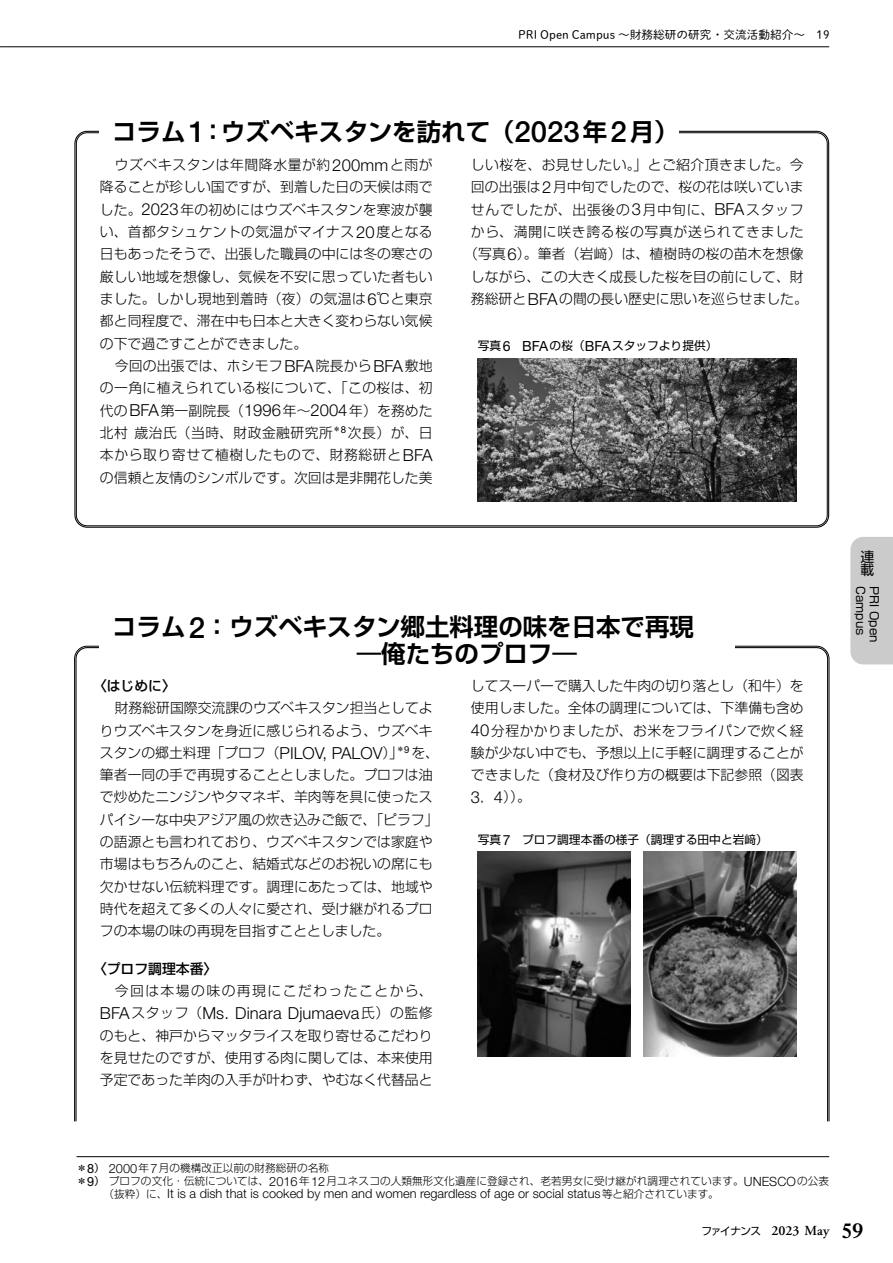
<style>
.page{position:relative;width:893px;height:1263px;background:#fff}
.page>*{position:absolute;margin:0;border:0;box-sizing:border-box;transform-origin:0 0}
.t1{font:700 24.45px/26.5px "Shin Go Pr 6 N De";color:#000}
.t2{font:300 16.65px "Helvetica Neue LT Std";letter-spacing:.01em;color:#000}
.t3{font:300 13.8px/22.4px "Shin Go Pr 6 N";letter-spacing:.005em;color:#000;text-align:justify}
.t4{font:300 13.8px "Shin Go Pr 6 N";letter-spacing:.105em;color:#000}
.t5{font:500 13.8px "Shin Go Pr 6 N";color:#000}
.t6{font:600 13.8px "Adobe Garamond Pro";color:#000}
.t7{font:13.8px/13.8px "Shin Go Pr 6 N";color:#000}
.t8{font:300 12.75px "Helvetica Neue LT Std";color:#000}
.t9{font:11.7px "Shin Go Pr 6 N";color:#000}
.t10{font:11.7px "Shuei M Go Std L";color:#000}
.t11{font:300 10.65px/12.8px "Shin Go Pr 6 N";letter-spacing:.005em;color:#000}
.s1{font-family:"Helvetica Neue LT Std";font-weight:500;font-size:29.4px}
.s2{font-family:"Helvetica Neue LT Std";font-size:16.65px}
.s3{font-family:"Helvetica Neue LT Std";font-size:14.1px}
.s4{font-family:"Shin Go Pr 6 N";font-size:13.8px}
.s5{font-weight:400}
.s6{font-family:"Helvetica Neue LT Std";font-weight:400;font-size:12.75px}
.s7{font-family:"Helvetica Neue LT Std";font-size:12.75px}
.s8{font-family:"Shin Go Pr 6 N";font-size:10.65px}
.s9{font-family:"Shin Go Pr 6 N";font-weight:400;font-size:10.65px}
.s10{font-family:"Times LT Std";font-size:21.3px}
</style>
<div class="page">
<hr style="left:0;top:47px;width:829px;height:1px;background:#000">
<hr style="left:77px;top:1156px;width:752px;height:1px;background:#000">
<svg style="left:74px;top:646px;width:755px;height:476px"></svg>
<div style="left:99px;top:615px;width:636px;height:51px;background:#fff"></div>
<img style="left:478px;top:358px;width:319px;height:144px">
<div style="left:850px;top:537px;width:43px;height:127px;background:#cbcbcb"></div>
<p class="t10" style="left:518px;top:26px;width:312px">PRI Open Campus ～財務総研の研究・交流活動紹介～　19</p>
<h1 class="t1" style="left:112px;top:117px;width:568px">コラム<span class="s1">1</span>：ウズベキスタンを訪れて（<span class="s1">2023</span>年<span class="s1">2</span>月）</h1>
<p class="t3" style="left:100px;top:152px;width:334px;text-indent:15px">ウズベキスタンは年間降水量が約<span class="s2">200mm</span>と雨が降ることが珍しい国ですが、到着した日の天候は雨でした。<span class="s2">2023</span>年の初めにはウズベキスタンを寒波が襲い、首都タシュケントの気温がマイナス<span class="s2">20</span>度となる日もあったそうで、出張した職員の中には冬の寒さの厳しい地域を想像し、気候を不安に思っていた者もいました。しかし現地到着時（夜）の気温は<span class="s2">6</span>℃と東京都と同程度で、滞在中も日本と大きく変わらない気候の下で過ごすことができました。</p>
<p class="t3" style="left:100px;top:353px;width:334px;text-indent:15px">今回の出張では、ホシモフ<span class="s2">BFA</span>院長から<span class="s2">BFA</span>敷地の一角に植えられている桜について、「この桜は、初代の<span class="s2">BFA</span>第一副院長（<span class="s2">1996</span>年～<span class="s2">2004</span>年）を務めた北村歳治氏（当時、財政金融研究所<sup>＊</sup><sup>8</sup>次長）が、日本から取り寄せて植樹したもので、財務総研と<span class="s2">BFA</span>の信頼と友情のシンボルです。次回は是非開花した美</p>
<p class="t3" style="left:464px;top:152px;width:345px;text-align:center">しい桜を、お見せしたい。」とご紹介頂きました。今回の出張は<span class="s2">2</span>月中旬でしたので、桜の花は咲いていませんでしたが、出張後の<span class="s2">3</span>月中旬に、<span class="s2">BFA</span>スタッフから、満開に咲き誇る桜の写真が送られてきました（写真<span class="s2">6</span>）。筆者（岩﨑）は、植樹時の桜の苗木を想像しながら、この大きく成長した桜を目の前にして、財務総研と<span class="s2">BFA</span>の間の長い歴史に思いを巡らせました。</p>
<p class="t9" style="left:478px;top:336px;width:241px">写真<span class="s3">6 BFA</span>の桜（<span class="s3">BFA</span>スタッフより提供）</p>
<h1 class="t1" style="left:357px;top:613px;width:363px;text-indent:-244px">コラム<span class="s1">2</span>：ウズベキスタン郷土料理の味を日本で再現　―俺たちのプロフ―</h1>
<p class="t5" style="left:93px;top:674px;width:84px">〈はじめに〉</p>
<p class="t3" style="left:100px;top:695px;width:341px;text-align:left;text-indent:15px">財務総研国際交流課のウズベキスタン担当としてよりウズベキスタンを身近に感じられるよう、ウズベキスタンの郷土料理「プロフ（<span class="s2">PILOV, PALOV</span>）」<sup>＊</sup><sup>9</sup> を、筆者一同の手で再現することとしました。プロフは油で炒めたニンジンやタマネギ、羊肉等を具に使ったスパイシーな中央アジア風の炊き込みご飯で、「ピラフ」の語源とも言われており、ウズベキスタンでは家庭や市場はもちろんのこと、結婚式などのお祝いの席にも欠かせない伝統料理です。調理にあたっては、地域や時代を超えて多くの人々に愛され、受け継がれるプロフの本場の味の再現を目指すこととしました。</p>
<p class="t5" style="left:93px;top:957px;width:126px">〈プロフ調理本番〉</p>
<p class="t4" style="left:115px;top:979px;width:319px">今回は本場の味の再現にこだわったことから、</p>
<p class="t2" style="left:100px;top:1003px;width:334px">BFA<span class="s4">スタッフ（</span>Ms. Dinara Djumaeva<span class="s4">氏）の監修</span></p>
<p class="t3" style="left:100px;top:1023px;width:334px">のもと、神戸からマッタライスを取り寄せるこだわりを見せたのですが、使用する肉に関しては、本来使用予定であった羊肉の入手が叶わず、やむなく代替品と</p>
<p class="t3" style="left:471px;top:673px;width:334px">してスーパーで購入した牛肉の切り落とし（和牛）を使用しました。全体の調理については、下準備も含め<span class="s2">40</span>分程かかりましたが、お米をフライパンで炊く経験が少ない中でも、予想以上に手軽に調理することができました（食材及び作り方の概要は下記参照（図表<span class="s2">3</span>，<span class="s2">4</span>））。</p>
<p class="t9" style="left:478px;top:830px;width:291px">写真<span class="s3">7</span>　プロフ調理本番の様子（調理する田中と岩﨑）</p>
<p class="t7" style="left:860px;top:548px;width:15px">連載</p>
<p class="t9" style="left:870px;top:586px;width:51px;rotate:90deg">Campus</p>
<p class="t9" style="left:884px;top:586px;width:58px;rotate:90deg">PRI Open</p>
<p class="t11" style="left:77px;top:1161px;width:754px"><span class="s5">＊</span><span class="s6">8</span><span class="s5">）</span> <span class="s7">2000</span>年<span class="s7">7</span>月の機構改正以前の財務総研の名称<br><span class="s5">＊</span><span class="s6">9</span><span class="s5">）</span>プロフの文化・伝統については、<span class="s7">2016</span>年<span class="s7">12</span>月ユネスコの人類無形文化遺産に登録され、老若男女に受け継がれ調理されています。<span class="s7">UNESCO</span>の公表</p>
<p class="t8" style="left:104px;top:1186px;width:617px"><span class="s8">（抜粋）に、</span>It is a dish that is cooked by men and women regardless of age or social status<span class="s8">等と紹介されています。</span></p>
<p class="t6" style="left:701px;top:1223px;width:163px"><span class="s9">ファイナンス</span> 2023 May <span class="s10">59</span></p>
</div>
